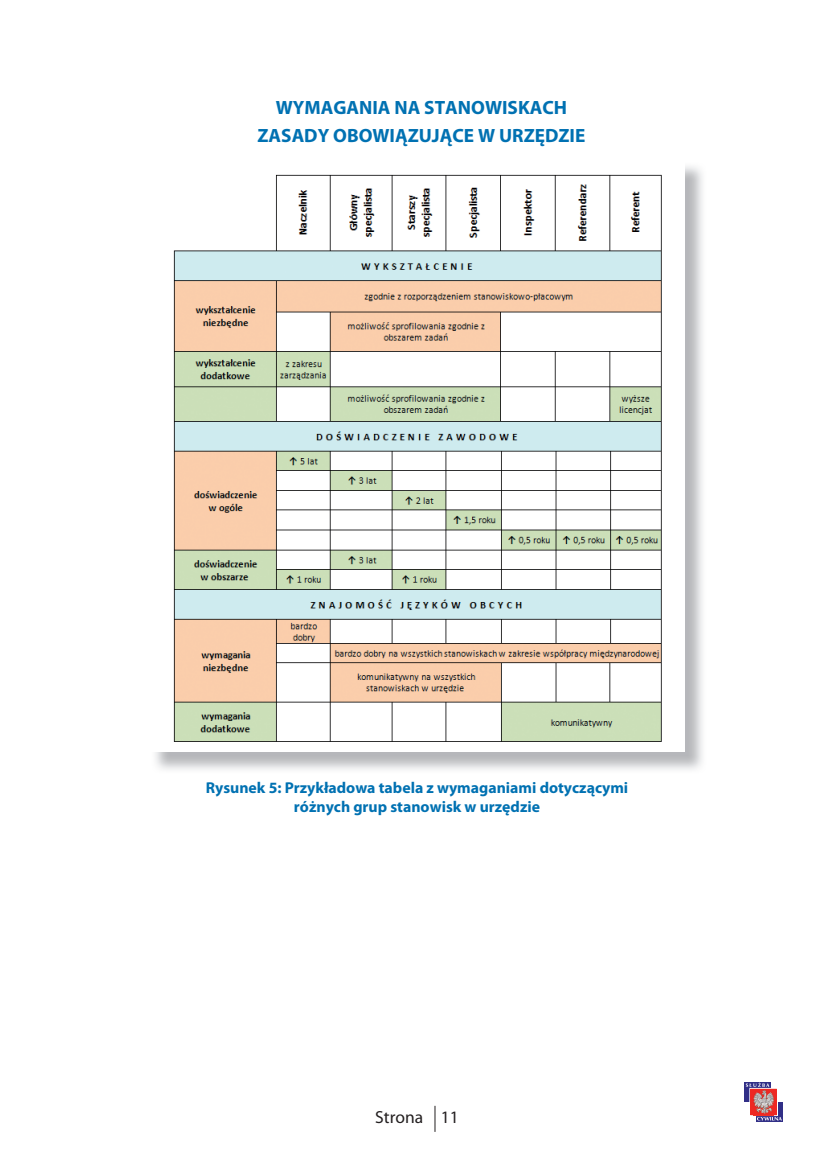
<style>
.page{position:relative;width:834px;height:1166px;background:#fff}
.page>*{position:absolute;margin:0;border:0;box-sizing:border-box;transform-origin:0 0}
.t1{font:700 19.25px/28px "Myriad Pro";color:#0071b2;text-align:center}
.t2{font:17.5px "Myriad Pro";color:#231f20}
.t3{font:700 15.75px/18.9px "Myriad Pro";color:#0071b2;text-align:center}
</style>
<div class="page">
<div style="left:756px;top:1102px;width:27px;height:19px;background:#312f87"></div>
<div style="left:743px;top:1082px;width:27px;height:20px;background:#312f87"></div>
<svg style="left:745px;top:1082px;width:36px;height:38px"></svg>
<svg style="left:434px;top:1106px;width:1px;height:26px"></svg>
<img style="left:173px;top:174px;width:489px;height:568px">
<p class="t1" style="left:257px;top:93px;width:329px">WYMAGANIA NA STANOWISKACH<br>ZASADY OBOWIĄZUJĄCE W URZĘDZIE</p>
<p class="t3" style="left:206px;top:778px;width:424px">Rysunek 5: Przykładowa tabela z wymaganiami dotyczącymi różnych grup stanowisk w urzędzie</p>
<p class="t2" style="left:375px;top:1106px;width:85px">Strona 11</p>
</div>
